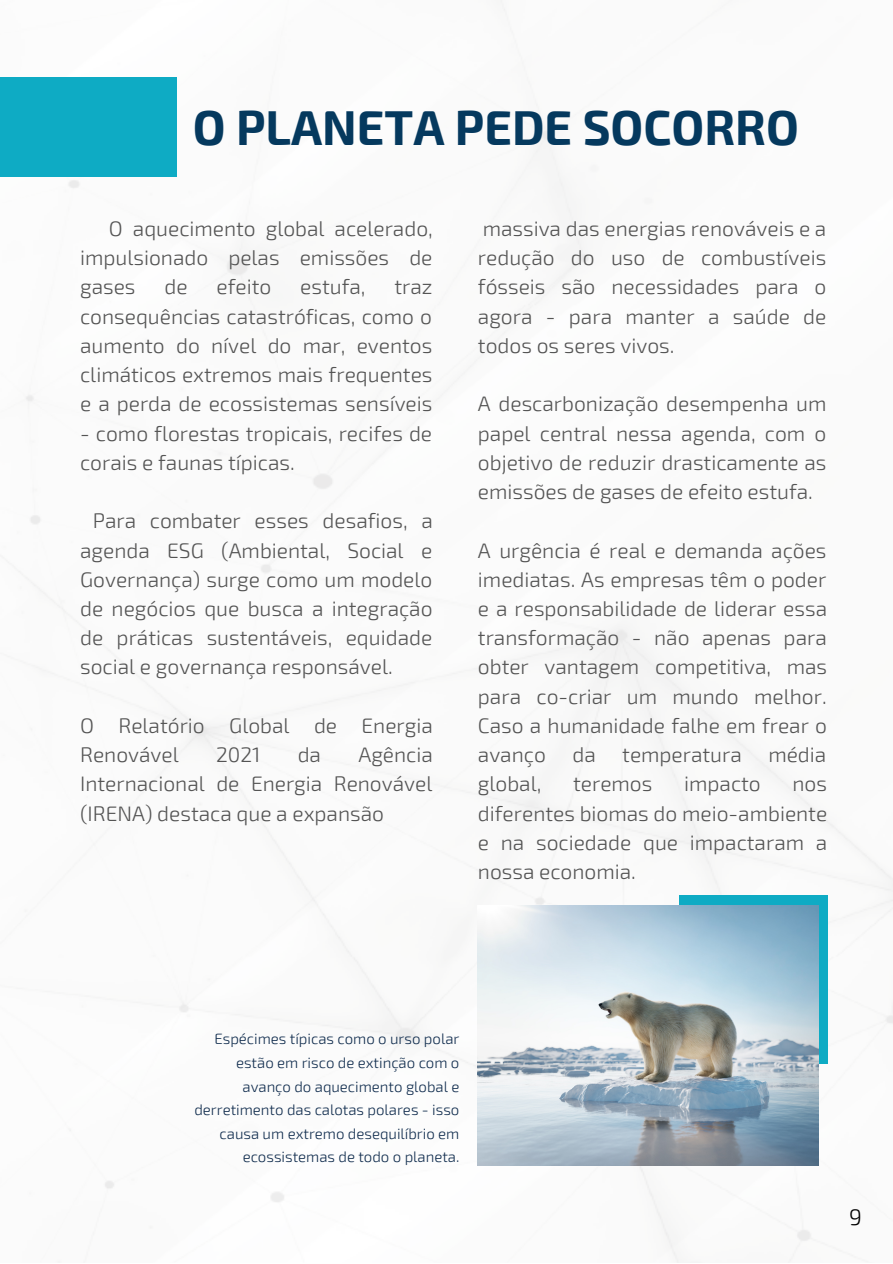
<style>
.page{position:relative;width:893px;height:1264px;background:#fff}
.page>*{position:absolute;margin:0;border:0;box-sizing:border-box;transform-origin:0 0}
.t1{font:700 48px "Exo 2";color:#05395e}
.t2{font:300 22.5px "Exo 2";color:#000}
.t3{font:300 21px/29.2px "Exo 2";color:#545454;text-align:justify}
.t4{font:300 15px/23.5px "Exo 2";color:#112d4e;text-align:right}
</style>
<div class="page">
<img style="left:3px;top:0;width:889px;height:1262px">
<div style="left:678px;top:895px;width:149px;height:169px;background:#0eabc4"></div>
<img style="left:478px;top:905px;width:340px;height:260px">
<div style="left:0;top:77px;width:177px;height:100px;background:#0eabc4"></div>
<p class="t1" style="left:193px;top:97px;width:607px">O PLANETA PEDE SOCORRO</p>
<p class="t3" style="left:80px;top:213px;width:354px;text-indent:29px">O aquecimento global acelerado, impulsionado pelas emissões de gases</p>
<p class="t3" style="left:164px;top:271px;width:25px">de</p>
<p class="t3" style="left:216px;top:271px;width:56px">efeito</p>
<p class="t3" style="left:300px;top:271px;width:67px">estufa,</p>
<p class="t3" style="left:80px;top:271px;width:354px;text-indent:314px">traz consequências catastróficas, como o aumento do nível do mar, eventos climáticos extremos mais frequentes e a perda de ecossistemas sensíveis</p>
<p class="t3" style="left:80px;top:417px;width:353px">- como florestas tropicais, recifes de corais e faunas típicas.</p>
<p class="t3" style="left:80px;top:505px;width:354px;text-indent:13px">Para combater esses desafios, a agenda ESG (Ambiental, Social e Governança) surge como um modelo de negócios que busca a integração de práticas sustentáveis, equidade social e governança responsável.</p>
<p class="t3" style="left:80px;top:710px;width:354px">O Relatório Global de Energia<br>Renovável</p>
<p class="t3" style="left:80px;top:739px;width:354px;text-indent:278px">Agência Internacional de Energia Renovável (IRENA) destaca que a expansão</p>
<p class="t3" style="left:216px;top:739px;width:46px">2021</p>
<p class="t3" style="left:298px;top:739px;width:25px">da</p>
<p class="t3" style="left:478px;top:213px;width:350px">massiva das energias renováveis e a redução do uso de combustíveis fósseis são necessidades para o agora - para manter a saúde de todos os seres vivos.</p>
<p class="t3" style="left:478px;top:388px;width:350px">A descarbonização desempenha um papel central nessa agenda, com o objetivo de reduzir drasticamente as emissões de gases de efeito estufa.</p>
<p class="t3" style="left:478px;top:534px;width:351px">A urgência é real e demanda ações imediatas. As empresas têm o poder e a responsabilidade de liderar essa transformação - não apenas para obter vantagem competitiva, mas para co-criar um mundo melhor.<br>Caso a humanidade falhe em frear o avanço</p>
<p class="t3" style="left:572px;top:739px;width:25px">da</p>
<p class="t3" style="left:622px;top:739px;width:121px">temperatura</p>
<p class="t3" style="left:768px;top:739px;width:59px">média</p>
<p class="t3" style="left:478px;top:768px;width:65px">global,</p>
<p class="t3" style="left:573px;top:768px;width:81px">teremos</p>
<p class="t3" style="left:684px;top:768px;width:78px">impacto</p>
<p class="t3" style="left:478px;top:768px;width:351px;text-indent:314px">nos diferentes biomas do meio-ambiente e na sociedade que impactaram a nossa economia.</p>
<p class="t4" style="left:194px;top:1026px;width:266px">Espécimes típicas como o urso polar estão em risco de extinção com o avanço do aquecimento global e derretimento das calotas polares - isso causa um extremo desequilíbrio em ecossistemas de todo o planeta.</p>
<p class="t2" style="left:849px;top:1202px;width:14px">9</p>
</div>
